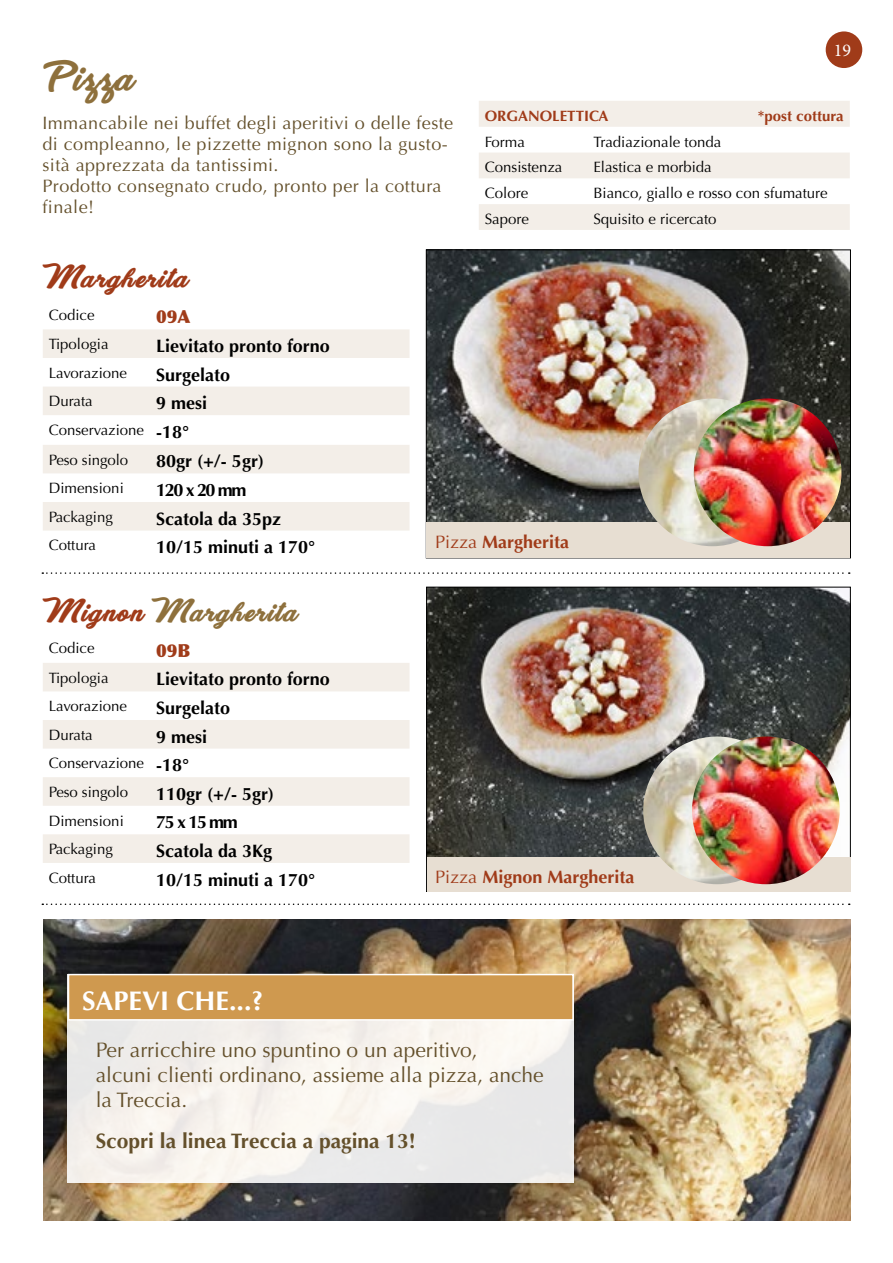
<style>
.page{position:relative;width:893px;height:1263px;background:#fff}
.page>*{position:absolute;margin:0;border:0;box-sizing:border-box;transform-origin:0 0}
.t1{font:40.5px "Eyes Wide Open Bold Personal Use";letter-spacing:.025em;color:#8e703c}
.t2{font:30px "Eyes Wide Open Bold Personal Use";letter-spacing:.05em;color:#8e703c}
.t3{font:30px "Eyes Wide Open Bold Personal Use";letter-spacing:.05em;color:#a03b19}
.t4{font:700 27px "Optima";color:#fff}
.t5{font:21px/25.2px "Optima";color:#64502b}
.t6{font:700 21px "Optima";color:#64502b}
.t7{font:700 18px "Optima";color:#000}
.t8{font:18px/21px "Optima";letter-spacing:.025em;color:#64502b}
.t9{font:700 18px "Optima";color:#a03b19}
.t10{font:900 18px "Optima";color:#a03b19}
.t11{font:18px "Minion Pro";color:#fff}
.t12{font:15px/29.7px "Optima";color:#000}
.t13{font:700 15px "Optima";color:#a03b19}
.s1{font-weight:700;font-size:18px}
.s2{font-weight:400}
.s3{color:#a03b19}
</style>
<div class="page">
<svg style="left:42px;top:903px;width:808px;height:2px"></svg>
<svg style="left:479px;top:101px;width:371px;height:129px;fill:#f3eee8"></svg>
<svg style="left:43px;top:329px;width:367px;height:202px;fill:#f3eee8"></svg>
<img style="left:428px;top:252px;width:421px;height:271px">
<svg style="left:42px;top:572px;width:808px;height:2px"></svg>
<div style="left:426px;top:523px;width:424px;height:35px;background:#e7ded2"></div>
<img style="left:638px;top:398px;width:148px;height:148px;border-radius:74px">
<img style="left:694px;top:398px;width:147px;height:148px;border-radius:74px">
<img style="left:428px;top:589px;width:420px;height:268px">
<div style="left:427px;top:857px;width:423px;height:34px;background:#e7ded2"></div>
<svg style="left:43px;top:663px;width:367px;height:200px;fill:#f3eee8"></svg>
<div style="left:826px;top:31px;width:36px;height:37px;background:#a03b19;border-radius:50%"></div>
<img style="left:643px;top:736px;width:148px;height:148px;border-radius:74px">
<img style="left:692px;top:736px;width:148px;height:148px;border-radius:74px">
<img style="left:44px;top:919px;width:807px;height:301px">
<div style="left:68px;top:974px;width:506px;height:208px;background:linear-gradient(to right,#f5f1ec,#f0efed)"></div>
<div style="left:69px;top:974px;width:504px;height:46px;background:#cf994f"></div>
<div style="left:68px;top:974px;width:506px;height:46px;border:2px solid #fff"></div>
<p class="t11" style="left:834px;top:38px;width:19px">19</p>
<h1 class="t1" style="left:42px;top:51px;width:90px">Pizza</h1>
<p class="t8" style="left:42px;top:113px;width:412px">Immancabile nei buffet degli aperitivi o delle feste di compleanno, le pizzette mignon sono la gusto&shy;sità apprezzata da tantissimi.<br>Prodotto consegnato crudo, pronto per la cottura finale!</p>
<p class="t13" style="left:485px;top:107px;width:125px">ORGANOLETTICA</p>
<p class="t13" style="left:758px;top:107px;width:87px">*post cottura</p>
<p class="t12" style="left:485px;top:127px;width:42px">Forma</p>
<p class="t12" style="left:593px;top:127px;width:129px">Tradiazionale tonda</p>
<p class="t12" style="left:485px;top:153px;width:79px">Consistenza</p>
<p class="t12" style="left:593px;top:153px;width:120px">Elastica e morbida</p>
<p class="t12" style="left:485px;top:178px;width:45px">Colore</p>
<p class="t12" style="left:593px;top:178px;width:236px">Bianco, giallo e rosso con sfumature</p>
<p class="t12" style="left:485px;top:204px;width:46px">Sapore</p>
<p class="t12" style="left:593px;top:204px;width:125px">Squisito e ricercato</p>
<h2 class="t3" style="left:42px;top:258px;width:146px">Margherita</h2>
<p class="t12" style="left:49px;top:300px;width:47px">Codice</p>
<p class="t10" style="left:156px;top:306px;width:36px">09A</p>
<p class="t12" style="left:49px;top:329px;width:61px">Tipologia</p>
<p class="t7" style="left:156px;top:335px;width:175px">Lievitato pronto forno</p>
<p class="t12" style="left:49px;top:358px;width:80px">Lavorazione</p>
<p class="t7" style="left:156px;top:364px;width:76px">Surgelato</p>
<p class="t12" style="left:49px;top:387px;width:45px">Durata</p>
<p class="t7" style="left:156px;top:393px;width:53px">9 mesi</p>
<p class="t12" style="left:49px;top:415px;width:142px">Conservazione <span class="s1">-18°<br></span>Peso singolo</p>
<p class="t7" style="left:156px;top:451px;width:109px">80gr (+/- 5gr)</p>
<p class="t12" style="left:49px;top:473px;width:77px">Dimensioni</p>
<p class="t7" style="left:156px;top:479px;width:92px">120 x 20 mm</p>
<p class="t12" style="left:49px;top:502px;width:66px">Packaging</p>
<p class="t7" style="left:156px;top:508px;width:127px">Scatola da 35pz</p>
<p class="t12" style="left:49px;top:531px;width:49px">Cottura</p>
<p class="t7" style="left:156px;top:537px;width:161px">10/15 minuti a 170°</p>
<p class="t9" style="left:435px;top:532px;width:136px"><span class="s2">Pizza</span> Margherita</p>
<h2 class="t2" style="left:42px;top:592px;width:255px"><span class="s3">Mignon</span> Margherita</h2>
<p class="t12" style="left:49px;top:634px;width:47px">Codice</p>
<p class="t10" style="left:156px;top:639px;width:36px">09B</p>
<p class="t12" style="left:49px;top:663px;width:61px">Tipologia</p>
<p class="t7" style="left:156px;top:669px;width:175px">Lievitato pronto forno</p>
<p class="t12" style="left:49px;top:691px;width:80px">Lavorazione</p>
<p class="t7" style="left:156px;top:697px;width:76px">Surgelato</p>
<p class="t12" style="left:49px;top:720px;width:45px">Durata</p>
<p class="t7" style="left:156px;top:726px;width:53px">9 mesi</p>
<p class="t12" style="left:49px;top:749px;width:142px;line-height:28.7px">Conservazione <span class="s1">-18°<br></span>Peso singolo</p>
<p class="t7" style="left:156px;top:783px;width:119px">110gr (+/- 5gr)</p>
<p class="t12" style="left:49px;top:806px;width:77px">Dimensioni</p>
<p class="t7" style="left:156px;top:812px;width:83px">75 x 15 mm</p>
<p class="t12" style="left:49px;top:834px;width:66px">Packaging</p>
<p class="t7" style="left:156px;top:840px;width:118px">Scatola da 3Kg</p>
<p class="t12" style="left:49px;top:863px;width:49px">Cottura</p>
<p class="t7" style="left:156px;top:869px;width:161px">10/15 minuti a 170°</p>
<h3 class="t4" style="left:82px;top:985px;width:183px">SAPEVI CHE...?</h3>
<p class="t9" style="left:435px;top:866px;width:201px"><span class="s2">Pizza</span> Mignon Margherita</p>
<h3 class="t5" style="left:96px;top:1037px;width:449px">Per arricchire uno spuntino o un aperitivo,<br>alcuni clienti ordinano, assieme alla pizza, anche la Treccia.</h3>
<h3 class="t6" style="left:96px;top:1128px;width:322px">Scopri la linea Treccia a pagina 13!</h3>
</div>
